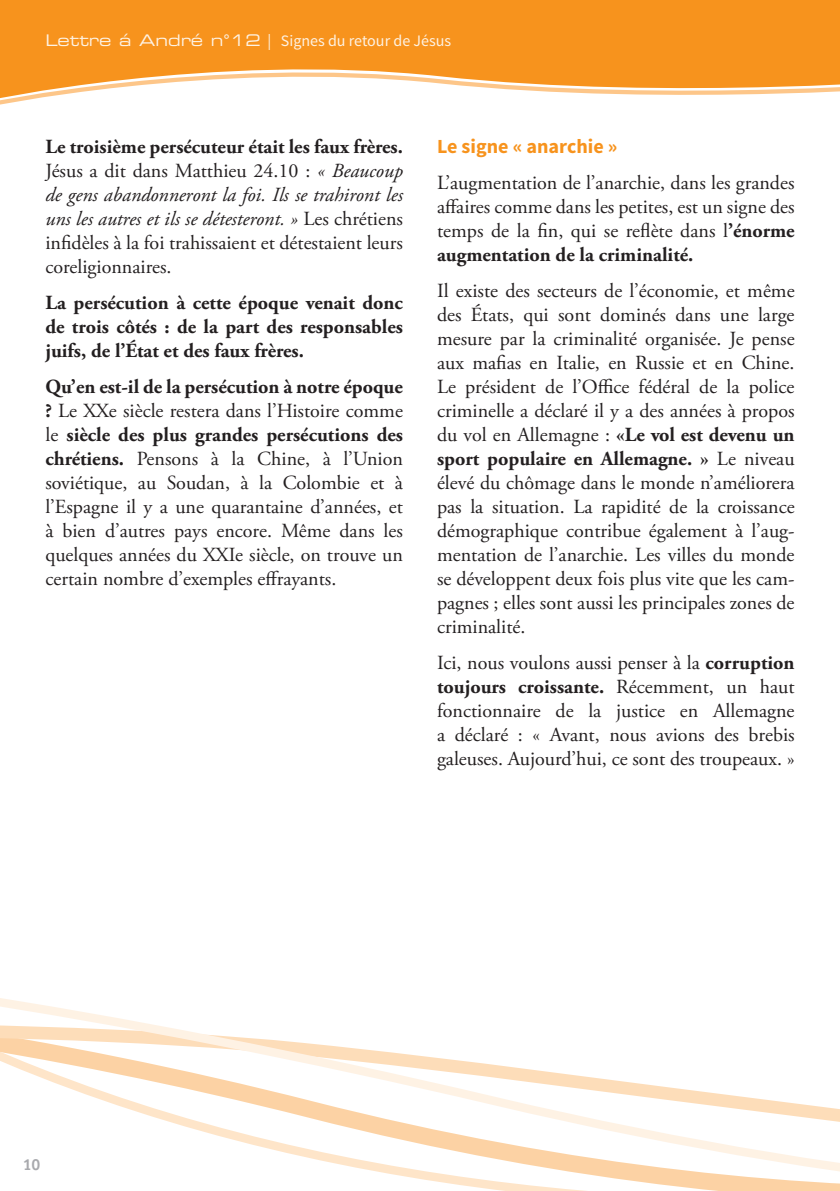
<style>
.page{position:relative;width:840px;height:1191px;background:#fff}
.page>*{position:absolute;margin:0;border:0;box-sizing:border-box;transform-origin:0 0}
.AB_02_Grundtext_-_fr{font:20px/24px "Adobe Garamond Pro";color:#231f20;text-align:justify}
.AB_02_Grundtext_-_fr-2{font:700 20px/24px "Adobe Garamond Pro";color:#231f20;text-align:justify}
.AB_03_Zwischenübersc{font:700 20px "Source Sans Pro";color:#f7931d}
.AB_-_Kopfzeile_-_Tit{font:16px "Source Sans Pro";color:#fef2e3}
.t1{font:700 16px "Officina Sans";color:#a8a9ad}
.s1{font-family:"Eurostile LT Std Ex 2"}
.s2{font-weight:700}
.s3{font-style:italic}
</style>
<div class="page">
<svg style="left:0;top:0;width:839px;height:101px;background:#f8a645"></svg>
<svg style="left:0;top:998px;width:839px;height:193px"></svg>
<p class="AB_-_Kopfzeile_-_Tit" style="left:45px;top:31px;width:407px"><span class="s1">Lettre á André n°12</span> | Signes du retour de Jésus</p>
<p class="AB_02_Grundtext_-_fr" style="left:45px;top:135px;width:359px"><span class="s2">Le troisième persécuteur était les faux frères.<br></span>Jésus a dit dans Matthieu 24.10 : <span class="s3">« Beaucoup de gens abandonneront la foi. Ils se trahiront les uns les autres et ils se détesteront. »</span> Les chrétiens infidèles à la foi trahissaient et détestaient leurs coreligionnaires.</p>
<p class="AB_02_Grundtext_-_fr-2" style="left:45px;top:291px;width:359px">La persécution à cette époque venait donc de trois côtés : de la part des responsables juifs, de l’État et des faux frères.</p>
<p class="AB_02_Grundtext_-_fr" style="left:45px;top:375px;width:359px"><span class="s2">Qu’en est-il de la persécution à notre époque ?</span> Le XXe siècle restera dans l’Histoire comme le <span class="s2">siècle des plus grandes persécutions des chrétiens.</span> Pensons à la Chine, à l’Union soviétique, au Soudan, à la Colombie et à l’Espagne il y a une quarantaine d’années, et à bien d’autres pays encore. Même dans les quelques années du XXIe siècle, on trouve un certain nombre d’exemples effrayants.</p>
<p class="AB_03_Zwischenübersc" style="left:437px;top:134px;width:182px">Le signe « anarchie »</p>
<p class="AB_02_Grundtext_-_fr" style="left:437px;top:171px;width:359px">L’augmentation de l’anarchie, dans les grandes affaires comme dans les petites, est un signe des temps de la fin, qui se reflète dans l<span class="s2">’énorme augmentation de la criminalité.</span></p>
<p class="AB_02_Grundtext_-_fr" style="left:437px;top:279px;width:359px">Il existe des secteurs de l’économie, et même des États, qui sont dominés dans une large mesure par la criminalité organisée. Je pense aux mafias en Italie, en Russie et en Chine.<br>Le président de l’Office fédéral de la police criminelle a déclaré il y a des années à propos du vol en Allemagne : <span class="s2">«Le vol est devenu un sport populaire en Allemagne. »</span> Le niveau élevé du chômage dans le monde n’améliorera pas la situation. La rapidité de la croissance démographique contribue également à l’aug&shy;mentation de l’anarchie. Les villes du monde se développent deux fois plus vite que les cam&shy;pagnes ; elles sont aussi les principales zones de criminalité.</p>
<p class="AB_02_Grundtext_-_fr" style="left:437px;top:651px;width:359px">Ici, nous voulons aussi penser à la <span class="s2">corruption toujours croissante.</span> Récemment, un haut fonctionnaire de la justice en Allemagne a déclaré : « Avant, nous avions des brebis galeuses. Aujourd’hui, ce sont des troupeaux. »</p>
<p class="t1" style="left:23px;top:1154px;width:19px">10</p>
</div>
